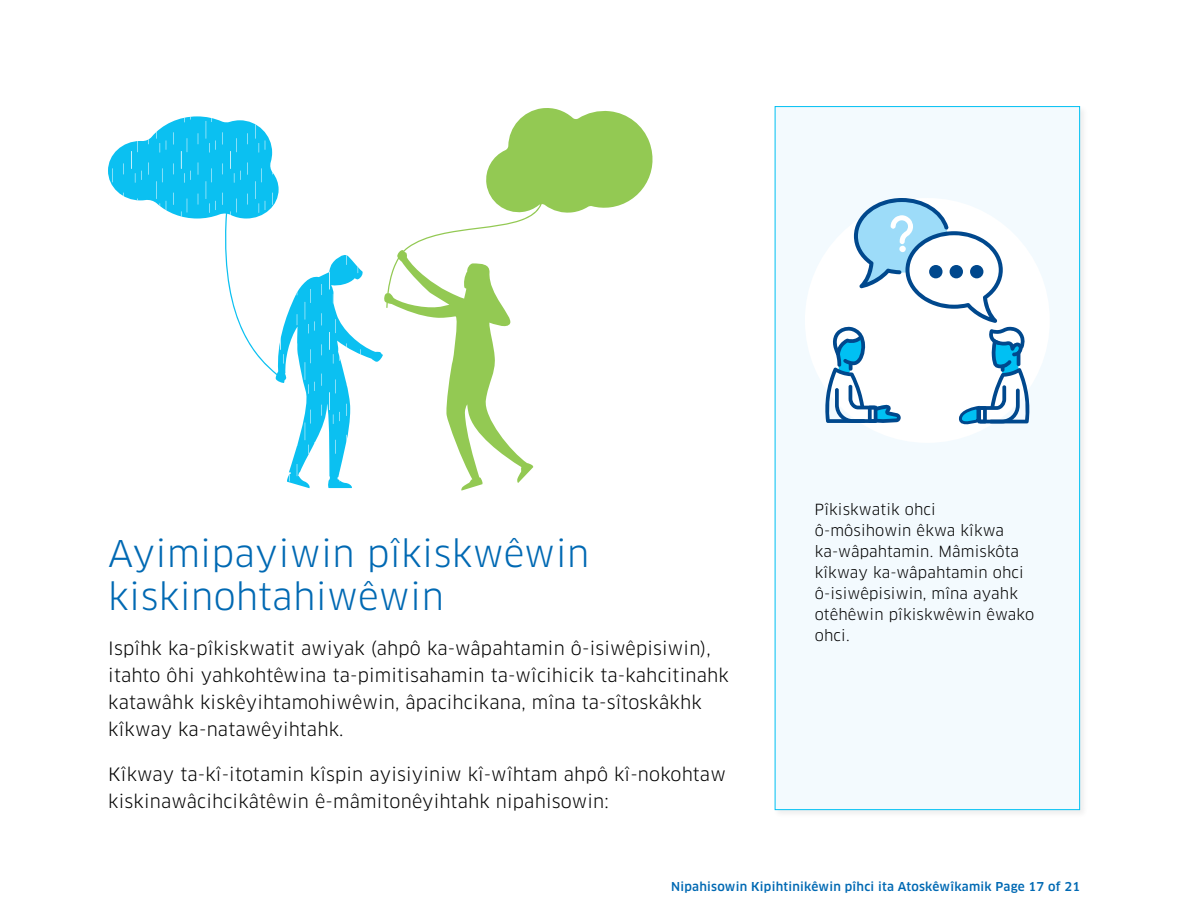
<style>
.page{position:relative;width:1188px;height:918px;background:#fff}
.page>*{position:absolute;margin:0;border:0;box-sizing:border-box;transform-origin:0 0}
.t1{font:36px/43.2px "Clan OT";letter-spacing:.01em;color:#0069b3}
.P-Intro{font:18px/27px "Clan OT";letter-spacing:.01em;color:#000}
.t2{font:15px/21px "Clan OT";letter-spacing:.01em;color:#000}
.t3{font:500 12px "Clan OT";letter-spacing:.02em;color:#0069b3}
</style>
<div class="page">
<svg style="left:384px;top:108px;width:269px;height:383px"></svg>
<svg style="left:108px;top:116px;width:275px;height:372px"></svg>
<svg style="left:371px;top:313px;width:1px;height:12px"></svg>
<svg style="left:379px;top:272px;width:4px;height:31px"></svg>
<svg style="left:354px;top:289px;width:11px;height:44px"></svg>
<svg style="left:379px;top:332px;width:1px;height:18px"></svg>
<svg style="left:360px;top:349px;width:1px;height:14px"></svg>
<svg style="left:360px;top:410px;width:1px;height:14px"></svg>
<svg style="left:360px;top:470px;width:1px;height:14px"></svg>
<svg style="left:322px;top:313px;width:1px;height:12px"></svg>
<svg style="left:329px;top:272px;width:11px;height:31px"></svg>
<svg style="left:305px;top:289px;width:10px;height:44px"></svg>
<svg style="left:346px;top:374px;width:1px;height:12px"></svg>
<svg style="left:322px;top:374px;width:1px;height:12px"></svg>
<svg style="left:346px;top:343px;width:1px;height:13px"></svg>
<svg style="left:329px;top:319px;width:11px;height:45px"></svg>
<svg style="left:305px;top:349px;width:10px;height:45px"></svg>
<svg style="left:322px;top:434px;width:1px;height:12px"></svg>
<svg style="left:335px;top:440px;width:1px;height:14px"></svg>
<svg style="left:346px;top:404px;width:1px;height:12px"></svg>
<svg style="left:329px;top:379px;width:11px;height:45px"></svg>
<svg style="left:305px;top:410px;width:10px;height:44px"></svg>
<svg style="left:346px;top:464px;width:1px;height:12px"></svg>
<svg style="left:310px;top:470px;width:1px;height:14px"></svg>
<svg style="left:272px;top:132px;width:1px;height:13px"></svg>
<svg style="left:286px;top:138px;width:1px;height:14px"></svg>
<svg style="left:255px;top:116px;width:11px;height:37px"></svg>
<svg style="left:272px;top:193px;width:1px;height:12px"></svg>
<svg style="left:286px;top:198px;width:1px;height:15px"></svg>
<svg style="left:255px;top:168px;width:11px;height:45px"></svg>
<svg style="left:280px;top:272px;width:1px;height:17px"></svg>
<svg style="left:297px;top:283px;width:1px;height:12px"></svg>
<svg style="left:297px;top:374px;width:1px;height:12px"></svg>
<svg style="left:272px;top:374px;width:1px;height:12px"></svg>
<svg style="left:255px;top:362px;width:11px;height:32px"></svg>
<svg style="left:280px;top:332px;width:4px;height:32px"></svg>
<svg style="left:297px;top:343px;width:1px;height:13px"></svg>
<svg style="left:272px;top:434px;width:1px;height:12px"></svg>
<svg style="left:297px;top:404px;width:1px;height:12px"></svg>
<svg style="left:280px;top:379px;width:11px;height:45px"></svg>
<svg style="left:255px;top:410px;width:11px;height:44px"></svg>
<svg style="left:297px;top:464px;width:1px;height:12px"></svg>
<svg style="left:280px;top:440px;width:11px;height:41px"></svg>
<svg style="left:261px;top:470px;width:1px;height:14px"></svg>
<svg style="left:223px;top:132px;width:1px;height:13px"></svg>
<svg style="left:206px;top:116px;width:10px;height:37px"></svg>
<svg style="left:223px;top:193px;width:1px;height:12px"></svg>
<svg style="left:230px;top:198px;width:7px;height:31px"></svg>
<svg style="left:247px;top:162px;width:1px;height:13px"></svg>
<svg style="left:230px;top:138px;width:11px;height:45px"></svg>
<svg style="left:206px;top:168px;width:10px;height:45px"></svg>
<svg style="left:247px;top:374px;width:1px;height:12px"></svg>
<svg style="left:230px;top:392px;width:1px;height:18px"></svg>
<svg style="left:247px;top:404px;width:1px;height:12px"></svg>
<svg style="left:230px;top:453px;width:1px;height:17px"></svg>
<svg style="left:247px;top:464px;width:1px;height:12px"></svg>
<svg style="left:173px;top:132px;width:1px;height:13px"></svg>
<svg style="left:184px;top:116px;width:7px;height:6px"></svg>
<svg style="left:156px;top:116px;width:11px;height:37px"></svg>
<svg style="left:173px;top:193px;width:1px;height:12px"></svg>
<svg style="left:181px;top:198px;width:7px;height:31px"></svg>
<svg style="left:198px;top:162px;width:1px;height:13px"></svg>
<svg style="left:181px;top:138px;width:10px;height:45px"></svg>
<svg style="left:156px;top:168px;width:11px;height:45px"></svg>
<svg style="left:162px;top:229px;width:1px;height:14px"></svg>
<svg style="left:123px;top:132px;width:1px;height:13px"></svg>
<svg style="left:110px;top:140px;width:7px;height:13px"></svg>
<svg style="left:135px;top:116px;width:7px;height:6px"></svg>
<svg style="left:123px;top:193px;width:1px;height:12px"></svg>
<svg style="left:137px;top:198px;width:1px;height:15px"></svg>
<svg style="left:110px;top:201px;width:7px;height:12px"></svg>
<svg style="left:148px;top:162px;width:1px;height:13px"></svg>
<svg style="left:131px;top:138px;width:11px;height:45px"></svg>
<svg style="left:112px;top:168px;width:1px;height:14px"></svg>
<div style="left:773px;top:105px;width:315px;height:713px;background:#000;opacity:.07"></div>
<div style="left:775px;top:107px;width:305px;height:703px;background:#f3fafe"></div>
<div style="left:805px;top:198px;width:245px;height:245px;background:#fff;border-radius:50%"></div>
<svg style="left:825px;top:198px;width:205px;height:227px"></svg>
<div style="left:929px;top:265px;width:14px;height:13px;background:#00488d;border-radius:50%"></div>
<div style="left:950px;top:265px;width:13px;height:13px;background:#00488d;border-radius:50%"></div>
<div style="left:970px;top:265px;width:13px;height:13px;background:#00488d;border-radius:50%"></div>
<h2 class="t1" style="left:108px;top:532px;width:482px">Ayimipayiwin pîkiskwêwin kiskinohtahiwêwin</h2>
<p class="P-Intro" style="left:108px;top:635px;width:622px">Ispîhk ka-pîkiskwatit awiyak (ahpô ka-wâpahtamin ô-isiwêpisiwin), itahto ôhi yahkohtêwina ta-pimitisahamin ta-wîcihicik ta-kahcitinahk katawâhk kiskêyihtamohiwêwin, âpacihcikana, mîna ta-sîtoskâkhk kîkway ka-natawêyihtahk.</p>
<p class="P-Intro" style="left:108px;top:761px;width:619px">Kîkway ta-kî-itotamin kîspin ayisiyiniw kî-wîhtam ahpô kî-nokohtaw kiskinawâcihcikâtêwin ê-mâmitonêyihtahk nipahisowin:</p>
<p class="t2" style="left:815px;top:499px;width:221px">Pîkiskwatik ohci ô-môsihowin êkwa kîkwa ka-wâpahtamin. Mâmiskôta kîkway ka-wâpahtamin ohci ô-isiwêpisiwin, mîna ayahk otêhêwin pîkiskwêwin êwako ohci.</p>
<p class="t3" style="left:671px;top:880px;width:411px">Nipahisowin Kipihtinikêwin pîhci ita Atoskêwîkamik Page 17 of 21</p>
</div>
